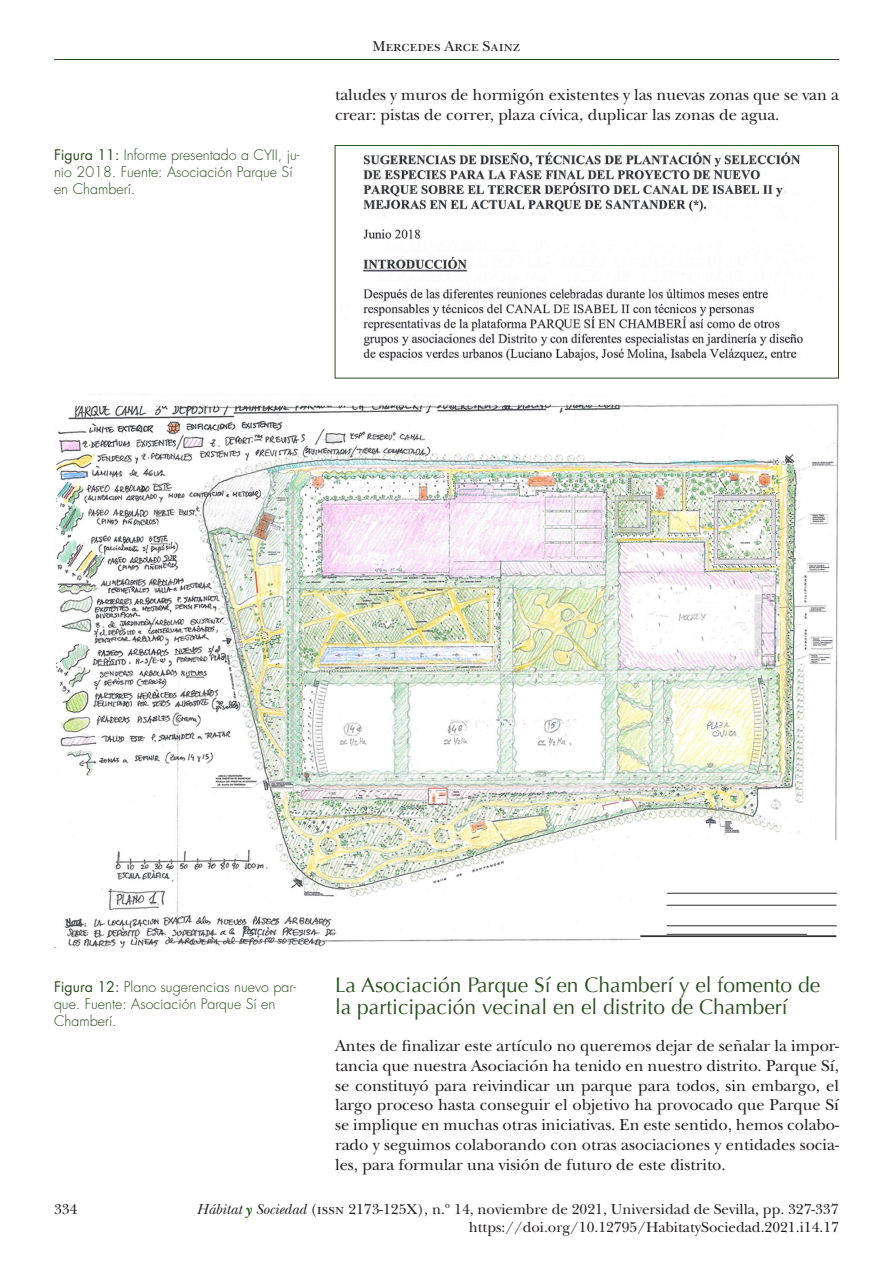
<style>
.page{position:relative;width:893px;height:1263px;background:#fff}
.page>*{position:absolute;margin:0;border:0;box-sizing:border-box;transform-origin:0 0}
.TXT_LADILLO_1{font:21px/22.5px "Optima";color:#294f1e}
.TXT_INI_ES{font:16.5px/19.8px "New Baskerville Std";color:#231f20;text-align:justify}
.TXT_normal{font:16.5px/19.8px "New Baskerville Std";color:#231f20}
.t1{font:15px/18px "New Baskerville Std";color:#231f20;text-align:right}
.TXT_PIEFOTO{font:300 14.25px/17.1px "Futura Std";color:#294f1e}
.s1{font-weight:400}
.s2{font-style:italic}
.s3{font-weight:700;font-style:italic;color:#294f1e}
</style>
<div class="page">
<hr style="left:54px;top:59px;width:785px;height:1px;background:#294f1e">
<img style="left:341px;top:152px;width:462px;height:209px">
<div style="left:335px;top:145px;width:504px;height:233px;border:1px solid #294f1e"></div>
<img style="left:54px;top:404px;width:785px;height:543px">
<p class="t1" style="left:373px;top:37px;width:149px">Mercedes Arce Sainz</p>
<p class="TXT_PIEFOTO" style="left:54px;top:147px;width:247px"><span class="s1">Figura 11:</span> Informe presentado a CYII, ju&shy;nio 2018. Fuente: Asociación Parque Sí en Chamberí.</p>
<p class="TXT_normal" style="left:335px;top:85px;width:505px">taludes y muros de hormigón existentes y las nuevas zonas que se van a crear: pistas de correr, plaza cívica, duplicar las zonas de agua.</p>
<p class="TXT_PIEFOTO" style="left:54px;top:978px;width:244px"><span class="s1">Figura 12:</span> Plano sugerencias nuevo par&shy;que. Fuente: Asociación Parque Sí en<br>Chamberí.</p>
<p class="TXT_LADILLO_1" style="left:335px;top:973px;width:487px">La Asociación Parque Sí en Chamberí y el fomento de la participación vecinal en el distrito de Chamberí</p>
<p class="TXT_INI_ES" style="left:335px;top:1036px;width:505px">Antes de finalizar este artículo no queremos dejar de señalar la impor&shy;tancia que nuestra Asociación ha tenido en nuestro distrito. Parque Sí, se constituyó para reivindicar un parque para todos, sin embargo, el largo proceso hasta conseguir el objetivo ha provocado que Parque Sí se implique en muchas otras iniciativas. En este sentido, hemos colabo&shy;rado y seguimos colaborando con otras asociaciones y entidades socia&shy;les, para formular una visión de futuro de este distrito.</p>
<p class="t1" style="left:54px;top:1201px;width:25px">334</p>
<p class="t1" style="left:196px;top:1201px;width:644px"><span class="s2">Hábitat</span> <span class="s3">y</span> <span class="s2">Sociedad</span> (issn 2173-125X), n.º 14, noviembre de 2021, Universidad de Sevilla, pp. 327-337 https://doi.org/10.12795/HabitatySociedad.2021.i14.17</p>
</div>
